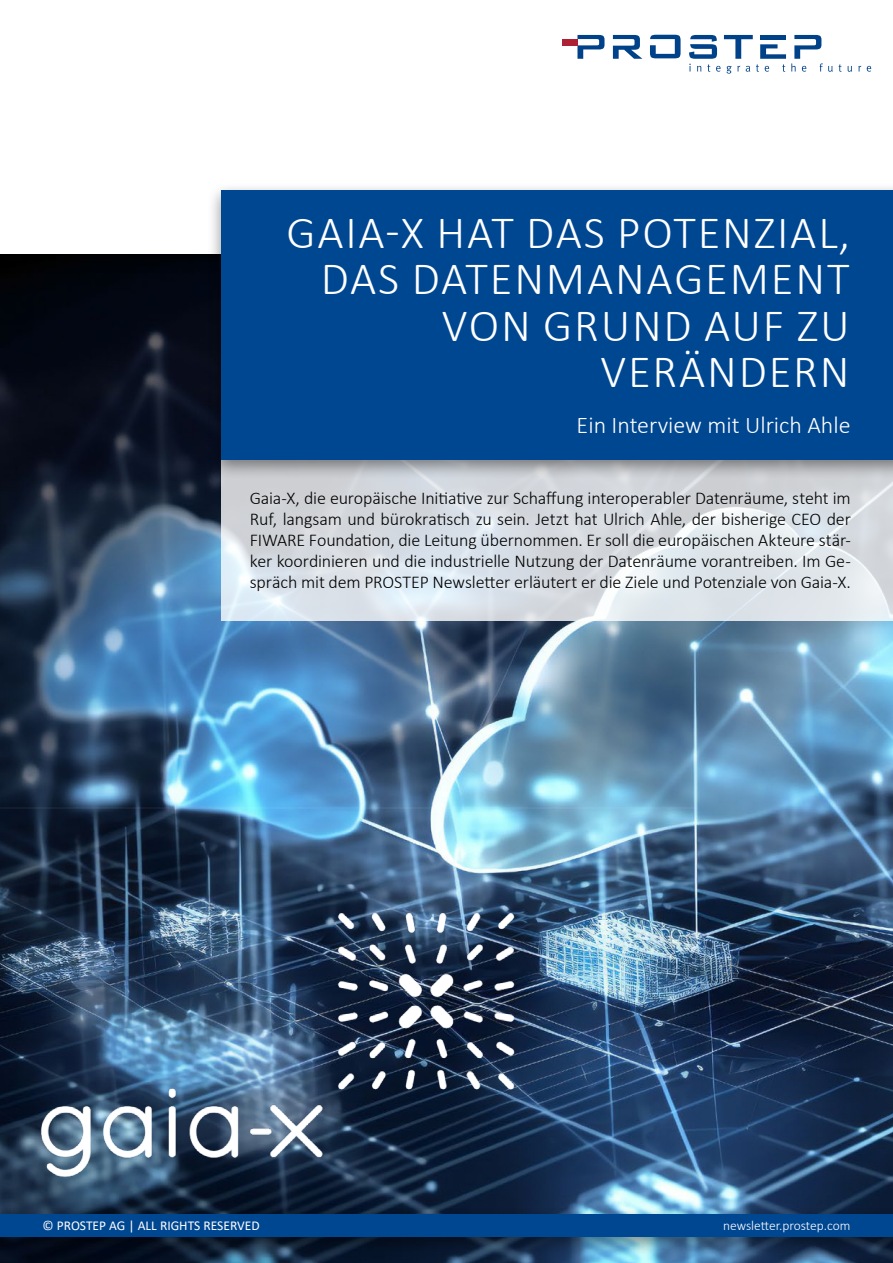
<style>
.page{position:relative;width:893px;height:1263px;background:#fff}
.page>*{position:absolute;margin:0;border:0;box-sizing:border-box;transform-origin:0 0}
.t1{font:300 46.5px/46.5px "Calibri";letter-spacing:.04em;color:#fff;text-align:right}
.t2{font:300 24px "Calibri";color:#fff}
.t3{font:300 18px/21px "Calibri";letter-spacing:-.01em;color:#000;text-align:justify}
.t4{font:13.5px "Calibri";color:#fff}
.t5{font:300 13.5px "Calibri";color:#fff}
</style>
<div class="page">
<img style="left:0;top:274px;width:893px;height:989px">
<svg style="left:650px;top:35px;width:31px;height:23px"></svg>
<svg style="left:577px;top:35px;width:27px;height:24px"></svg>
<svg style="left:613px;top:35px;width:29px;height:24px"></svg>
<div style="left:562px;top:39px;width:15px;height:6px;background:#ae2135"></div>
<svg style="left:839px;top:64px;width:3px;height:8px"></svg>
<svg style="left:848px;top:66px;width:4px;height:6px"></svg>
<svg style="left:858px;top:66px;width:3px;height:6px"></svg>
<svg style="left:867px;top:66px;width:4px;height:6px"></svg>
<svg style="left:689px;top:35px;width:144px;height:39px"></svg>
<hr style="left:760px;top:35px;width:26px;height:4px;background:#004289">
<div style="left:0;top:1206px;width:893px;height:51px;background:#000;opacity:.43"></div>
<div style="left:0;top:1214px;width:893px;height:23px;background:#004792"></div>
<svg style="left:221px;top:480px;width:672px;height:141px;background:#d9dfe5"></svg>
<div style="left:207px;top:182px;width:686px;height:298px;background:#000;opacity:.43"></div>
<div style="left:221px;top:190px;width:672px;height:269px;background:#004792"></div>
<img style="left:0;top:808px;width:697px;height:455px">
<h1 class="t1" style="left:286px;top:208px;width:565px">GAIA-X HAT DAS POTENZIAL,<br>DAS DATENMANAGEMENT<br>VON GRUND AUF ZU<br>VERÄNDERN</h1>
<h2 class="t2" style="left:577px;top:410px;width:275px">Ein Interview mit Ulrich Ahle</h2>
<p class="t3" style="left:250px;top:487px;width:603px">Gaia-X, die europäische Initiative zur Schaffung interoperabler Datenräume, steht im Ruf, langsam und bürokratisch zu sein. Jetzt hat Ulrich Ahle, der bisherige CEO der FIWARE Foundation, die Leitung übernommen. Er soll die europäischen Akteure stär&shy;ker koordinieren und die industrielle Nutzung der Datenräume vorantreiben. Im Ge&shy;spräch mit dem PROSTEP Newsletter erläutert er die Ziele und Potenziale von Gaia-X.</p>
<p class="t4" style="left:43px;top:1216px;width:219px">© PROSTEP AG | ALL RIGHTS RESERVED</p>
<p class="t5" style="left:723px;top:1217px;width:129px">newsletter.prostep.com</p>
</div>
